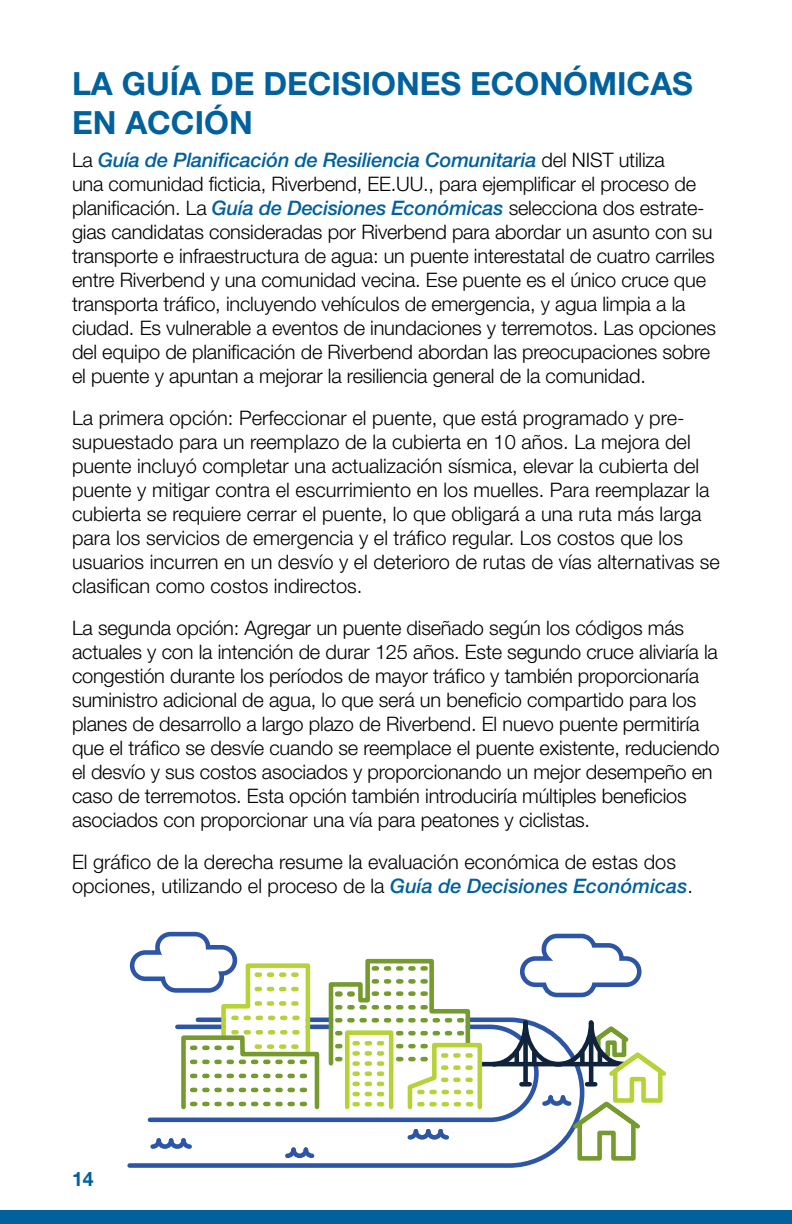
<style>
.page{position:relative;width:792px;height:1224px;background:#fff}
.page>*{position:absolute;margin:0;border:0;box-sizing:border-box;transform-origin:0 0}
.t1{font:700 32px/38.4px "Helvetica Neue LT Std";color:#00619d}
.Body_Copy{font:300 20px/24px "Helvetica Neue LT Std";letter-spacing:-.01em;color:#000}
.t2{font:700 20px "Helvetica Neue LT Std";color:#00619d}
.s1{font-weight:500;font-style:italic;color:#00619d}
</style>
<div class="page">
<hr style="left:791px;top:0;width:1px;height:144px;background:#00619d">
<svg style="left:127px;top:1163px;width:409px;height:5px;background:#4266af"></svg>
<svg style="left:129px;top:931px;width:538px;height:232px"></svg>
<div style="left:0;top:1210px;width:792px;height:14px;background:#00619d"></div>
<h3 class="t1" style="left:72px;top:64px;width:623px">LA GUÍA DE DECISIONES ECONÓMICAS<br>EN ACCIÓN</h3>
<p class="Body_Copy" style="left:72px;top:147px;width:646px">La <span class="s1">Guía de Planificación de Resiliencia Comunitaria</span> del NIST utiliza<br>una comunidad ficticia, Riverbend, EE.UU., para ejemplificar el proceso de planificación. La <span class="s1">Guía de Decisiones Económicas</span> selecciona dos estrate&shy;gias candidatas consideradas por Riverbend para abordar un asunto con su transporte e infraestructura de agua: un puente interestatal de cuatro carriles entre Riverbend y una comunidad vecina. Ese puente es el único cruce que transporta tráfico, incluyendo vehículos de emergencia, y agua limpia a la ciudad. Es vulnerable a eventos de inundaciones y terremotos. Las opciones del equipo de planificación de Riverbend abordan las preocupaciones sobre el puente y apuntan a mejorar la resiliencia general de la comunidad.</p>
<p class="Body_Copy" style="left:72px;top:405px;width:649px">La primera opción: Perfeccionar el puente, que está programado y pre&shy;supuestado para un reemplazo de la cubierta en 10 años. La mejora del puente incluyó completar una actualización sísmica, elevar la cubierta del puente y mitigar contra el escurrimiento en los muelles. Para reemplazar la cubierta se requiere cerrar el puente, lo que obligará a una ruta más larga para los servicios de emergencia y el tráfico regular. Los costos que los usuarios incurren en un desvío y el deterioro de rutas de vías alternativas se clasifican como costos indirectos.</p>
<p class="Body_Copy" style="left:72px;top:615px;width:649px">La segunda opción: Agregar un puente diseñado según los códigos más actuales y con la intención de durar 125 años. Este segundo cruce aliviaría la congestión durante los períodos de mayor tráfico y también proporcionaría suministro adicional de agua, lo que será un beneficio compartido para los planes de desarrollo a largo plazo de Riverbend. El nuevo puente permitiría que el tráfico se desvíe cuando se reemplace el puente existente, reduciendo el desvío y sus costos asociados y proporcionando un mejor desempeño en caso de terremotos. Esta opción también introduciría múltiples beneficios asociados con proporcionar una vía para peatones y ciclistas.</p>
<p class="Body_Copy" style="left:72px;top:849px;width:622px">El gráfico de la derecha resume la evaluación económica de estas dos opciones, utilizando el proceso de la <span class="s1">Guía de Decisiones Económicas</span>.</p>
<p class="t2" style="left:72px;top:1167px;width:23px">14</p>
</div>
